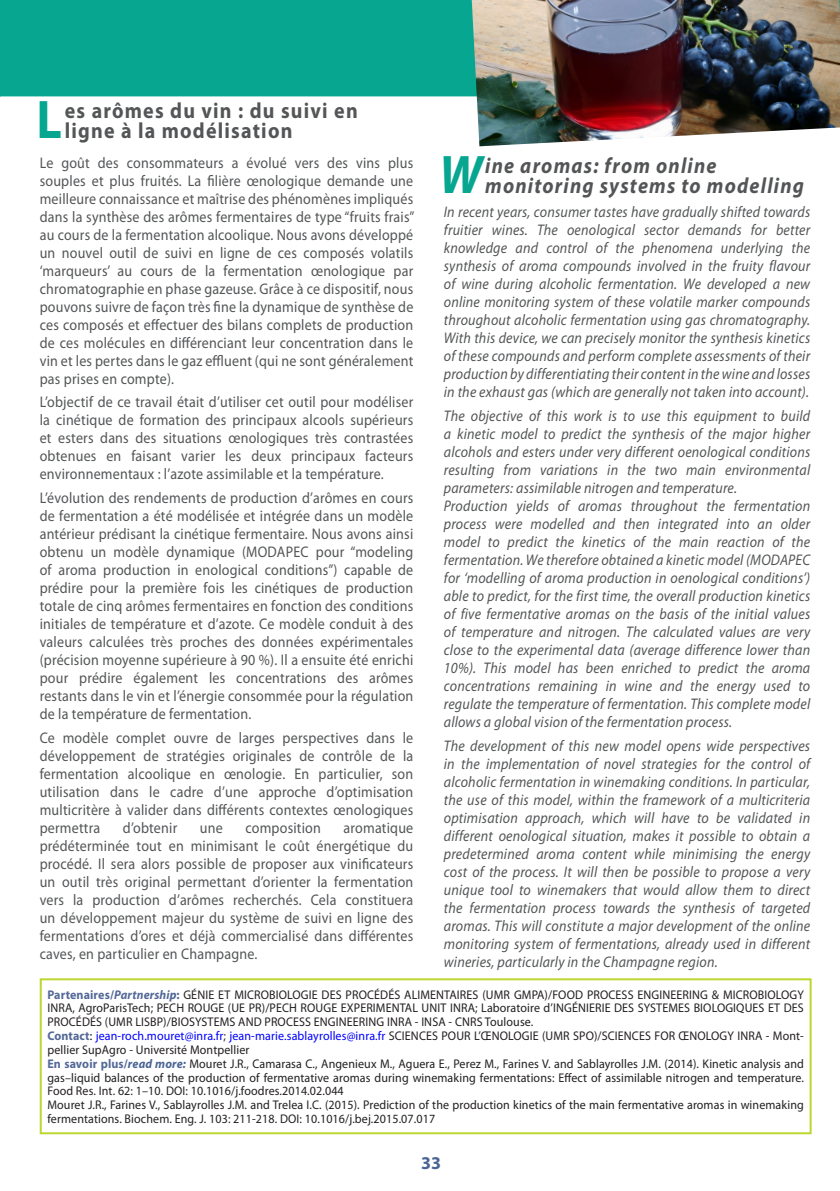
<style>
.page{position:relative;width:840px;height:1191px;background:#fff}
.page>*{position:absolute;margin:0;border:0;box-sizing:border-box;transform-origin:0 0}
.t1{font:700 54.6px "Myriad Pro";color:#07a691;scale:.91 1}
.t2{font:italic 700 54.6px "Myriad Pro";color:#07a691;scale:.91 1}
.t3{font:italic 700 22px/20px "Myriad Pro";letter-spacing:.06em;color:#545557;scale:.91 1}
.t4{font:700 22px/20px "Myriad Pro";letter-spacing:.06em;color:#545557;scale:.91 1}
.t5{font:700 18px "Myriad Pro";color:#4a6493}
.t6{font:15.4px/18px "Myriad Pro";letter-spacing:.015em;color:#545557;text-align:justify;scale:.91 1}
.t7{font:italic 15.4px/18px "Myriad Pro";letter-spacing:.015em;color:#545557;text-align:justify;scale:.91 1}
.t8{font:12.6px/13.8px "Myriad Pro";letter-spacing:.01em;color:#231f20;text-align:justify;scale:.95 1}
.s1{font-weight:700;color:#546997}
.s2{font-weight:700;font-style:italic;color:#546997}
.s3{font-weight:700;font-style:italic;color:#4a6493}
.s4{font-weight:700;color:#4a6493}
.s5{color:#000}
.s6{color:#00f}
</style>
<div class="page">
<div style="left:1px;top:1px;width:837px;height:94px;background:#07a691"></div>
<div style="left:0;top:0;width:839px;height:96px;border:2px solid #07a691"></div>
<svg style="left:0;top:0;width:1px;height:96px"></svg>
<div style="left:40px;top:978px;width:771px;height:156px;border:2px solid #bed630"></div>
<img style="left:471px;top:0;width:368px;height:146px">
<p class="t1" style="left:36px;top:89px;width:29px">L</p>
<p class="t4" style="left:65px;top:101px;width:323px">es arômes du vin : du suivi en ligne à la modélisation</p>
<p class="t6" style="left:40px;top:154px;width:413px">Le goût des consommateurs a évolué vers des vins plus souples et plus fruités. La filière œnologique demande une meilleure connaissance et maîtrise des phénomènes impliqués dans la synthèse des arômes fermentaires de type “fruits frais” au cours de la fermentation alcoolique. Nous avons développé un nouvel outil de suivi en ligne de ces composés volatils ‘marqueurs’ au cours de la fermentation œnologique par chromatographie en phase gazeuse. Grâce à ce dispositif, nous pouvons suivre de façon très fine la dynamique de synthèse de ces composés et effectuer des bilans complets de production de ces molécules en différenciant leur concentration dans le vin et les pertes dans le gaz effluent (qui ne sont généralement pas prises en compte).</p>
<p class="t6" style="left:40px;top:393px;width:412px">L’objectif de ce travail était d’utiliser cet outil pour modéliser la cinétique de formation des principaux alcools supérieurs et esters dans des situations œnologiques très contrastées obtenues en faisant varier les deux principaux facteurs environnementaux : l’azote assimilable et la température.</p>
<p class="t6" style="left:40px;top:489px;width:412px">L’évolution des rendements de production d’arômes en cours de fermentation a été modélisée et intégrée dans un modèle antérieur prédisant la cinétique fermentaire. Nous avons ainsi obtenu un modèle dynamique (MODAPEC pour “modeling of aroma production in enological conditions”) capable de prédire pour la première fois les cinétiques de production totale de cinq arômes fermentaires en fonction des conditions initiales de température et d’azote. Ce modèle conduit à des valeurs calculées très proches des données expérimentales (précision moyenne supérieure à 90 %). Il a ensuite été enrichi pour prédire également les concentrations des arômes restants dans le vin et l’énergie consommée pour la régulation de la température de fermentation.</p>
<p class="t6" style="left:40px;top:729px;width:412px">Ce modèle complet ouvre de larges perspectives dans le développement de stratégies originales de contrôle de la fermentation alcoolique en œnologie. En particulier, son utilisation dans le cadre d’une approche d’optimisation multicritère à valider dans différents contextes œnologiques permettra</p>
<p class="t6" style="left:123px;top:819px;width:61px">d’obtenir</p>
<p class="t6" style="left:200px;top:819px;width:27px">une</p>
<p class="t6" style="left:245px;top:819px;width:84px">composition</p>
<p class="t6" style="left:40px;top:819px;width:412px;text-indent:304px">aromatique prédéterminée tout en minimisant le coût énergétique du procédé. Il sera alors possible de proposer aux vinificateurs un outil très original permettant d’orienter la fermentation vers la production d’arômes recherchés. Cela constituera un développement majeur du système de suivi en ligne des fermentations d’ores et déjà commercialisé dans différentes caves, en particulier en Champagne.</p>
<p class="t2" style="left:439px;top:145px;width:49px">W</p>
<p class="t3" style="left:485px;top:156px;width:351px">ine aromas: from online monitoring systems to modelling</p>
<p class="t7" style="left:443px;top:203px;width:404px">In recent years, consumer tastes have gradually shifted towards fruitier wines. The oenological sector demands for better knowledge and control of the phenomena underlying the synthesis of aroma compounds involved in the fruity flavour of wine during alcoholic fermentation. We developed a new online monitoring system of these volatile marker compounds throughout alcoholic fermentation using gas chromatography.<br>With this device, we can precisely monitor the synthesis kinetics of these compounds and perform complete assessments of their production by differentiating their content in the wine and losses in the exhaust gas (which are generally not taken into account).</p>
<p class="t7" style="left:443px;top:407px;width:404px">The objective of this work is to use this equipment to build a kinetic model to predict the synthesis of the major higher alcohols and esters under very different oenological conditions resulting from variations in the two main environmental parameters: assimilable nitrogen and temperature.</p>
<p class="t7" style="left:443px;top:497px;width:404px">Production yields of aromas throughout the fermentation process were modelled and then integrated into an older model to predict the kinetics of the main reaction of the fermentation. We therefore obtained a kinetic model (MODAPEC for ‘modelling of aroma production in oenological conditions’) able to predict, for the first time, the overall production kinetics of five fermentative aromas on the basis of the initial values of temperature and nitrogen. The calculated values are very close to the experimental data (average difference lower than 10%). This model has been enriched to predict the aroma concentrations remaining in wine and the energy used to regulate the temperature of fermentation. This complete model allows a global vision of the fermentation process.</p>
<p class="t7" style="left:443px;top:737px;width:404px">The development of this new model opens wide perspectives in the implementation of novel strategies for the control of alcoholic fermentation in winemaking conditions. In particular, the use of this model, within the framework of a multicriteria optimisation approach, which will have to be validated in different oenological situation, makes it possible to obtain a predetermined aroma content while minimising the energy cost of the process. It will then be possible to propose a very unique tool to winemakers that would allow them to direct the fermentation process towards the synthesis of targeted aromas. This will constitute a major development of the online monitoring system of fermentations, already used in different wineries, particularly in the Champagne region.</p>
<p class="t8" style="left:47px;top:987px;width:797px"><span class="s1">Partenaires/</span><span class="s2">Partnershi</span><span class="s3">p</span><span class="s4">:</span> GÉNIE ET MICROBIOLOGIE DES PROCÉDÉS ALIMENTAIRES (UMR GMPA)/FOOD PROCESS ENGINEERING &amp; MICROBIOLOGY INRA, AgroParisTech; PECH ROUGE (UE PR)/PECH ROUGE EXPERIMENTAL UNIT INRA; Laboratoire d’INGÉNIERIE DES SYSTEMES BIOLOGIQUES ET DES PROCÉDÉS (UMR LISBP)/BIOSYSTEMS AND PROCESS ENGINEERING INRA - INSA - CNRS Toulouse.</p>
<p class="t8" style="left:47px;top:1029px;width:797px"><span class="s1">Contact</span><span class="s5">:</span> <span class="s6">jean-roch.mouret@inra.fr</span>; <span class="s6">jean-marie.sablayrolles@inra.fr</span> SCIENCES POUR L’ŒNOLOGIE (UMR SPO)/SCIENCES FOR ŒNOLOGY INRA - Mont&shy;pellier SupAgro - Université Montpellier</p>
<p class="t8" style="left:47px;top:1056px;width:797px"><span class="s1">En savoir plus/</span><span class="s3">read more:</span> Mouret J.R., Camarasa C., Angenieux M., Aguera E., Perez M., Farines V. and Sablayrolles J.M. (2014). Kinetic analysis and gas–liquid balances of the production of fermentative aromas during winemaking fermentations: Effect of assimilable nitrogen and temperature.<br>Food Res. Int. 62: 1–10. DOI: 10.1016/j.foodres.2014.02.044</p>
<p class="t8" style="left:47px;top:1098px;width:797px">Mouret J.R., Farines V., Sablayrolles J.M. and Trelea I.C. (2015). Prediction of the production kinetics of the main fermentative aromas in winemaking fermentations. Biochem. Eng. J. 103: 211-218. DOI: 10.1016/j.bej.2015.07.017</p>
<p class="t5" style="left:421px;top:1153px;width:21px">33</p>
</div>
